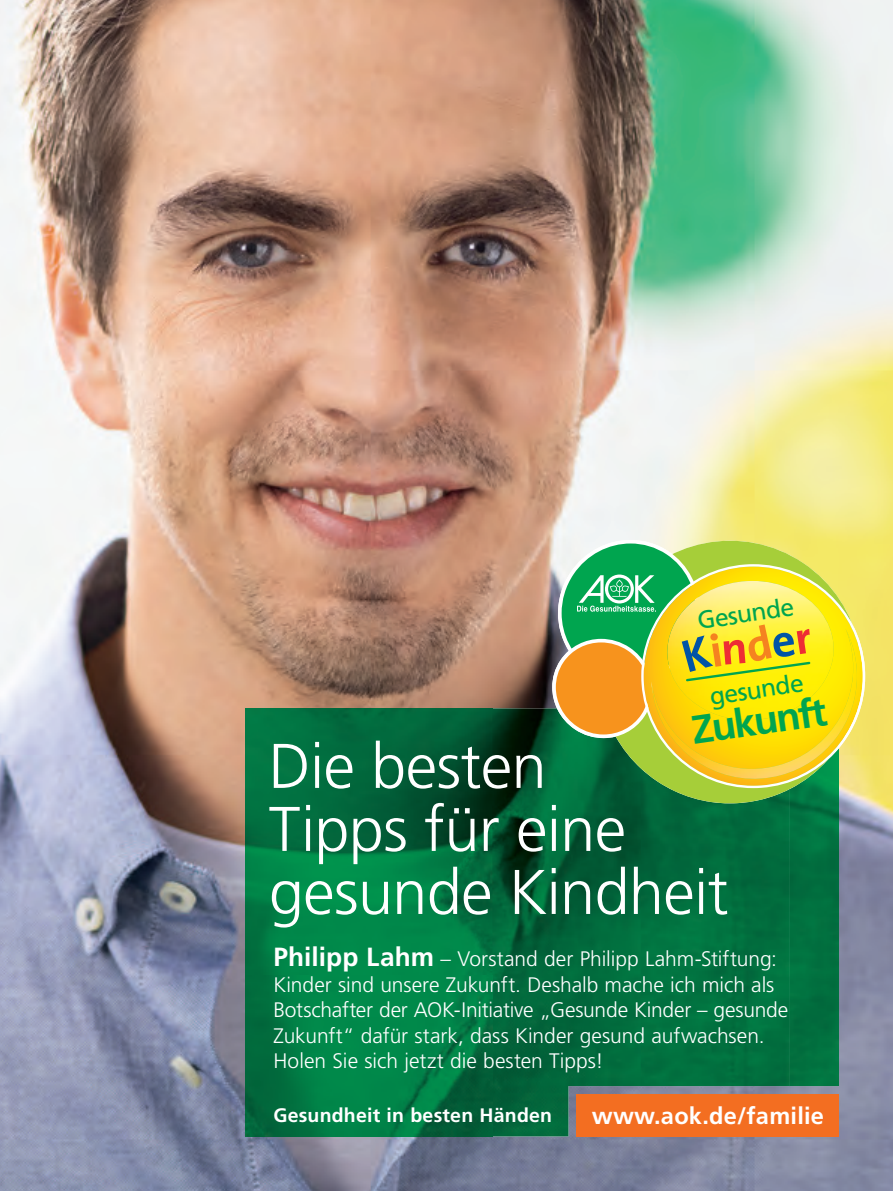
<style>
.page{position:relative;width:893px;height:1191px;background:#fff}
.page>*{position:absolute;margin:0;border:0;box-sizing:border-box;transform-origin:0 0}
.t1{font:300 63px/63px "Frutiger";letter-spacing:-.01em;color:#fff}
.t2{font:700 39.75px "Frutiger";color:#00a54f}
.t3{font:24.9px "Frutiger";color:#00a54f}
.t4{font:700 23.55px "Frutiger LT";letter-spacing:.01em;color:#fff}
.t5{font:300 21px/25.5px "Frutiger LT";letter-spacing:-.005em;color:#fff}
.t6{font:700 19.5px "Frutiger LT";letter-spacing:.01em;color:#fff}
.s1{font-weight:700;font-size:26.25px}
</style>
<div class="page">
<img style="left:0;top:0;width:893px;height:1191px">
<img style="left:245px;top:708px;width:396px;height:428px">
<img style="left:790px;top:806px;width:49px;height:280px">
<img style="left:641px;top:806px;width:149px;height:280px">
<div style="left:577px;top:1093px;width:262px;height:43px;background:#f36e21"></div>
<svg style="left:581px;top:522px;width:298px;height:284px;background:#95b762"></svg>
<svg style="left:641px;top:564px;width:224px;height:224px;background:#ced65c"></svg>
<img style="left:812px;top:581px;width:22px;height:47px">
<img style="left:651px;top:628px;width:206px;height:151px">
<svg style="left:547px;top:532px;width:265px;height:211px;background:#c1c749"></svg>
<p class="t3" style="left:695px;top:606px;width:99px;rotate:-8deg">Gesunde</p>
<p class="t3" style="left:708px;top:681px;width:96px;rotate:-8deg">gesunde</p>
<p class="t2" style="left:689px;top:707px;width:137px;rotate:-8deg">Zukunft</p>
<p class="t1" style="left:269px;top:735px;width:461px">Die besten<br>Tipps für eine gesunde Kindheit</p>
<p class="t5" style="left:273px;top:946px;width:516px"><span class="s1">Philipp Lahm</span> – Vorstand der Philipp Lahm-Stiftung:<br>Kinder sind unsere Zukunft. Deshalb mache ich mich als Botschafter der AOK-Initiative „Gesunde Kinder – gesunde Zukunft“ dafür stark, dass Kinder gesund aufwachsen.<br>Holen Sie sich jetzt die besten Tipps!</p>
<p class="t6" style="left:273px;top:1104px;width:280px">Gesundheit in besten Händen</p>
<p class="t4" style="left:592px;top:1101px;width:234px">www.aok.de/familie</p>
</div>
